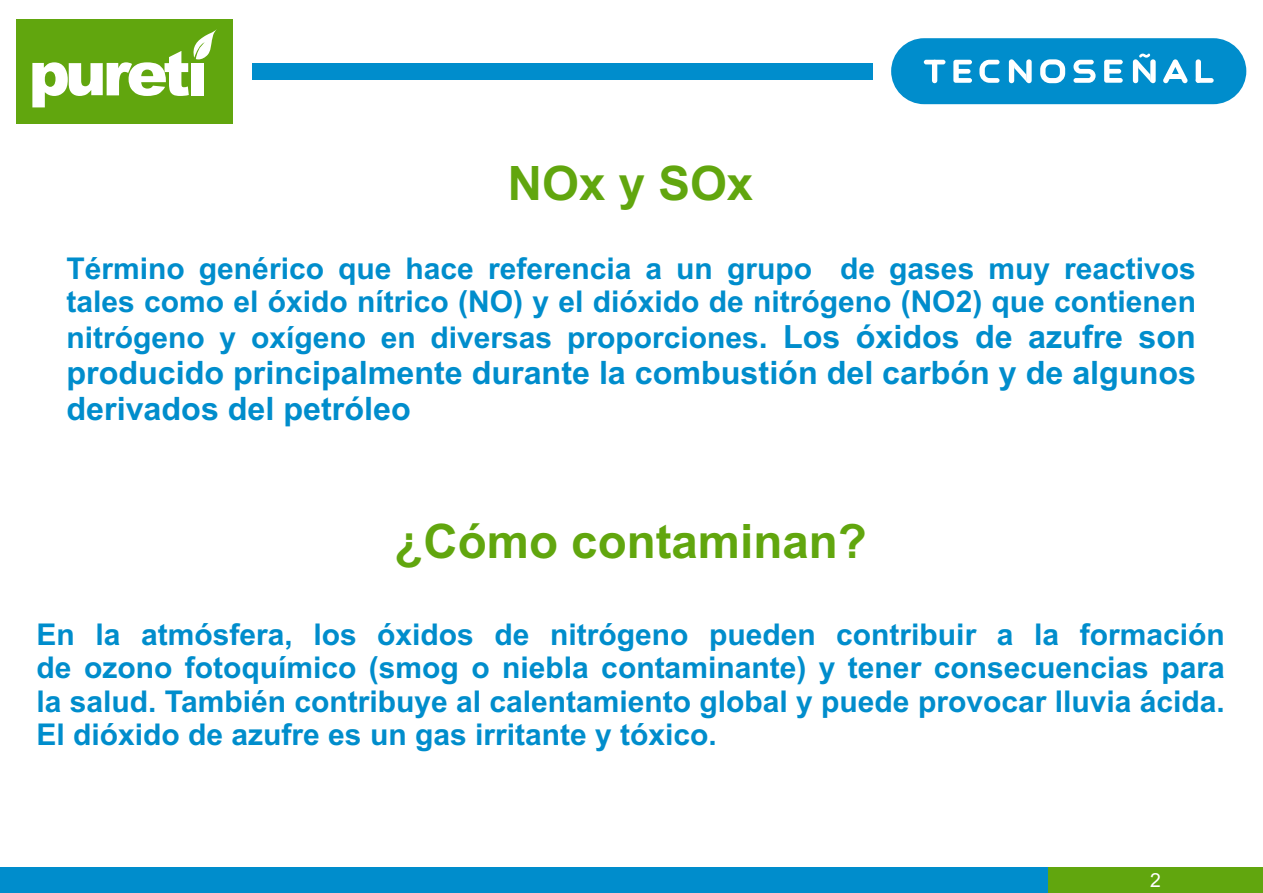
<style>
.page{position:relative;width:1263px;height:893px;background:#fff}
.page>*{position:absolute;margin:0;border:0;box-sizing:border-box;transform-origin:0 0}
.t1{font:700 47.4px "Arial";color:#61a60e}
.t2{font:700 32.25px/36px "Arial";color:#008dcc}
.t3{font:700 30px/33.5px "Arial";color:#008dcc;text-align:justify}
.t4{font:19.5px "Arial";color:#fff}
.s1{font-size:32.25px}
</style>
<div class="page">
<div style="left:1047px;top:867px;width:216px;height:26px;background:#61a60e"></div>
<div style="left:0;top:867px;width:1047px;height:26px;background:#008dcc"></div>
<div style="left:253px;top:63px;width:620px;height:16px;background:#008dcc"></div>
<div style="left:17px;top:19px;width:216px;height:104px;background:#61a60e"></div>
<svg style="left:32px;top:29px;width:185px;height:78px"></svg>
<div style="left:891px;top:38px;width:355px;height:66px;background:#008dcc;border-radius:33px"></div>
<hr style="left:924px;top:60px;width:21px;height:4px;background:#fff;border-radius:2px">
<div style="left:932px;top:60px;width:5px;height:23px;background:#fff;border-radius:3px"></div>
<svg style="left:979px;top:60px;width:20px;height:23px"></svg>
<div style="left:1009px;top:59px;width:5px;height:24px;background:#fff;border-radius:3px"></div>
<svg style="left:1013px;top:60px;width:13px;height:22px"></svg>
<div style="left:1026px;top:59px;width:6px;height:24px;background:#fff;border-radius:3px"></div>
<div style="left:1133px;top:59px;width:5px;height:24px;background:#fff;border-radius:3px"></div>
<div style="left:1150px;top:59px;width:6px;height:24px;background:#fff;border-radius:3px"></div>
<svg style="left:1040px;top:59px;width:25px;height:24px"></svg>
<svg style="left:953px;top:60px;width:19px;height:23px"></svg>
<svg style="left:1104px;top:60px;width:19px;height:23px"></svg>
<svg style="left:1163px;top:59px;width:25px;height:24px"></svg>
<div style="left:1166px;top:74px;width:18px;height:5px;background:#fff"></div>
<div style="left:1196px;top:78px;width:18px;height:5px;background:#fff;border-radius:2px"></div>
<div style="left:1196px;top:59px;width:5px;height:24px;background:#fff;border-radius:3px"></div>
<svg style="left:1073px;top:60px;width:22px;height:23px"></svg>
<svg style="left:1137px;top:53px;width:14px;height:29px"></svg>
<h1 class="t1" style="left:508px;top:165px;width:247px">NOx y SOx</h1>
<p class="t3" style="left:67px;top:254px;width:1131px;line-height:34.5px">Término genérico que hace referencia a un grupo de gases muy reactivos tales como el óxido nítrico (NO) y el dióxido de nitrógeno (NO2) que contienen nitrógeno y oxígeno en diversas proporciones<span class="s1">. Los óxidos de azufre son</span></p>
<p class="t2" style="left:67px;top:357px;width:1131px">producido principalmente durante la combustión del carbón y de algunos derivados del petróleo</p>
<h1 class="t1" style="left:395px;top:524px;width:474px">¿Cómo contaminan?</h1>
<p class="t3" style="left:37px;top:620px;width:1190px">En la atmósfera, los óxidos de nitrógeno pueden contribuir a la formación de ozono fotoquímico (smog o niebla contaminante) y tener consecuencias para la salud. También contribuye al calentamiento global y puede provocar lluvia ácida.<br>El dióxido de azufre es un gas irritante y tóxico.</p>
<p class="t4" style="left:1150px;top:873px;width:12px">2</p>
</div>
